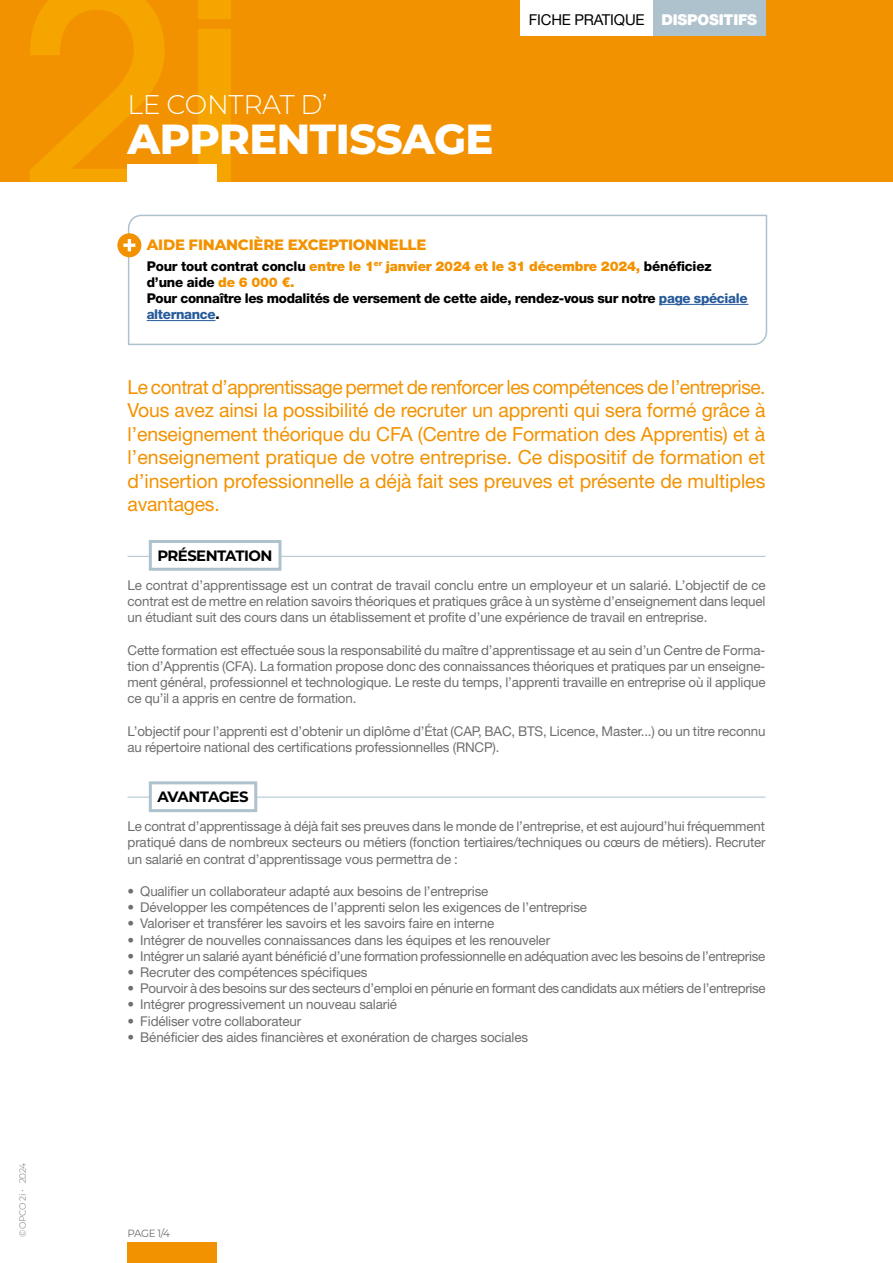
<style>
.page{position:relative;width:893px;height:1263px;background:#fff}
.page>*{position:absolute;margin:0;border:0;box-sizing:border-box;transform-origin:0 0}
.t1{font:800 42px "Montserrat";letter-spacing:-.01em;color:#fff}
.t2{font:300 27px "Montserrat";letter-spacing:-.01em;color:#fff}
.t3{font:19.5px/23.4px "Helvetica Neue LT Std";letter-spacing:-.005em;color:#f39200;text-align:justify}
.t4{font:800 15px "Montserrat";letter-spacing:-.01em;color:#f39200}
.t5{font:15px "Helvetica Neue LT Std";letter-spacing:-.01em;color:#000}
.t6{font:700 15px "Montserrat";letter-spacing:-.035em;color:#000}
.t7{font:13.5px/16.2px "Helvetica Neue LT Std";letter-spacing:-.01em;color:#706f6f;text-align:justify}
.t8{font:800 13.5px/16.2px "Helvetica Neue LT Std";letter-spacing:-.025em;color:#000}
.t9{font:10.5px "Montserrat";color:#706f6f}
.t10{font:300 9px "Montserrat";letter-spacing:-.035em;color:#706f6f}
.s1{font-weight:900;color:#fff}
.s2{font-weight:900;color:#f39200}
.s3{color:#275b9b}
</style>
<div class="page">
<div style="left:0;top:0;width:893px;height:182px;background:#f39200"></div>
<div style="left:128px;top:165px;width:89px;height:22px;background:#fff"></div>
<svg style="left:30px;top:0;width:135px;height:182px"></svg>
<div style="left:198px;top:0;width:33px;height:19px;background:#f5a400"></div>
<div style="left:198px;top:29px;width:33px;height:153px;background:#f5a400"></div>
<div style="left:128px;top:1243px;width:89px;height:20px;background:#f39200"></div>
<div style="left:520px;top:0;width:133px;height:35px;background:#fff"></div>
<div style="left:653px;top:0;width:112px;height:35px;background:#aec2ce"></div>
<hr style="left:128px;top:556px;width:637px;height:1px;background:#aec2ce">
<svg style="left:147px;top:540px;width:136px;height:31px"></svg>
<hr style="left:128px;top:797px;width:637px;height:1px;background:#aec2ce">
<svg style="left:147px;top:781px;width:112px;height:32px"></svg>
<svg style="left:127px;top:214px;width:641px;height:132px"></svg>
<hr style="left:659px;top:304px;width:89px;height:1px;background:#275b9b">
<hr style="left:147px;top:320px;width:68px;height:1px;background:#275b9b">
<div style="left:117px;top:233px;width:24px;height:24px;background:#f39200;border-radius:50%"></div>
<svg style="left:123px;top:239px;width:12px;height:12px"></svg>
<p class="t10" style="left:16px;top:1237px;width:76px;rotate:-90deg">© OPCO 2i • 2024</p>
<h2 class="t2" style="left:128px;top:86px;width:201px">LE CONTRAT D’</h2>
<h1 class="t1" style="left:128px;top:109px;width:367px">APPRENTISSAGE</h1>
<p class="t5" style="left:529px;top:10px;width:230px">FICHE PRATIQUE <span class="s1">DISPOSITIFS</span></p>
<p class="t4" style="left:147px;top:234px;width:281px">AIDE FINANCIÈRE EXCEPTIONNELLE</p>
<p class="t8" style="left:147px;top:258px;width:602px">Pour tout contrat conclu <span class="s2">entre le 1</span><sup>er</sup> <span class="s2">janvier 2024 et le 31 décembre 2024,</span> bénéficiez d’une aide <span class="s2">de 6 000 €.<br></span>Pour connaître les modalités de versement de cette aide, rendez-vous sur notre <span class="s3">page spéciale alternance</span>.</p>
<p class="t3" style="left:128px;top:375px;width:639px">Le contrat d’apprentissage permet de renforcer les compétences de l’entreprise.<br>Vous avez ainsi la possibilité de recruter un apprenti qui sera formé grâce à l’enseignement théorique du CFA (Centre de Formation des Apprentis) et à l’enseignement pratique de votre entreprise. Ce dispositif de formation et d’insertion professionnelle a déjà fait ses preuves et présente de multiples avantages.</p>
<p class="t6" style="left:157px;top:545px;width:117px">PRÉSENTATION</p>
<p class="t7" style="left:128px;top:577px;width:640px">Le contrat d’apprentissage est un contrat de travail conclu entre un employeur et un salarié. L’objectif de ce contrat est de mettre en relation savoirs théoriques et pratiques grâce à un système d’enseignement dans lequel un étudiant suit des cours dans un établissement et profite d’une expérience de travail en entreprise.</p>
<p class="t7" style="left:128px;top:641px;width:639px">Cette formation est effectuée sous la responsabilité du maître d’apprentissage et au sein d’un Centre de Forma&shy;tion d’Apprentis (CFA). La formation propose donc des connaissances théoriques et pratiques par un enseigne&shy;ment général, professionnel et technologique. Le reste du temps, l’apprenti travaille en entreprise où il applique ce qu’il a appris en centre de formation.</p>
<p class="t7" style="left:128px;top:722px;width:639px">L’objectif pour l’apprenti est d’obtenir un diplôme d’État (CAP, BAC, BTS, Licence, Master...) ou un titre reconnu au répertoire national des certifications professionnelles (RNCP).</p>
<p class="t6" style="left:157px;top:786px;width:93px">AVANTAGES</p>
<p class="t7" style="left:128px;top:818px;width:639px">Le contrat d’apprentissage à déjà fait ses preuves dans le monde de l’entreprise, et est aujourd’hui fréquemment pratiqué dans de nombreux secteurs ou métiers (fonction tertiaires/techniques ou cœurs de métiers). Recruter un salarié en contrat d’apprentissage vous permettra de :</p>
<p class="t7" style="left:128px;top:883px;width:362px">• Qualifier un collaborateur adapté aux besoins de l’entreprise</p>
<p class="t7" style="left:128px;top:899px;width:461px">• Développer les compétences de l’apprenti selon les exigences de l’entreprise</p>
<p class="t7" style="left:128px;top:915px;width:368px">• Valoriser et transférer les savoirs et les savoirs faire en interne</p>
<p class="t7" style="left:128px;top:931px;width:424px">• Intégrer de nouvelles connaissances dans les équipes et les renouveler</p>
<p class="t7" style="left:128px;top:948px;width:639px">• Intégrer un salarié ayant bénéficié d’une formation professionnelle en adéquation avec les besoins de l’entreprise</p>
<p class="t7" style="left:128px;top:964px;width:242px">• Recruter des compétences spécifiques</p>
<p class="t7" style="left:128px;top:980px;width:639px">• Pourvoir à des besoins sur des secteurs d’emploi en pénurie en formant des candidats aux métiers de l’entreprise</p>
<p class="t7" style="left:128px;top:996px;width:271px">• Intégrer progressivement un nouveau salarié</p>
<p class="t7" style="left:128px;top:1012px;width:175px">• Fidéliser votre collaborateur</p>
<p class="t7" style="left:128px;top:1029px;width:402px">• Bénéficier des aides financières et exonération de charges sociales</p>
<p class="t9" style="left:128px;top:1226px;width:44px">PAGE 1/4</p>
</div>
